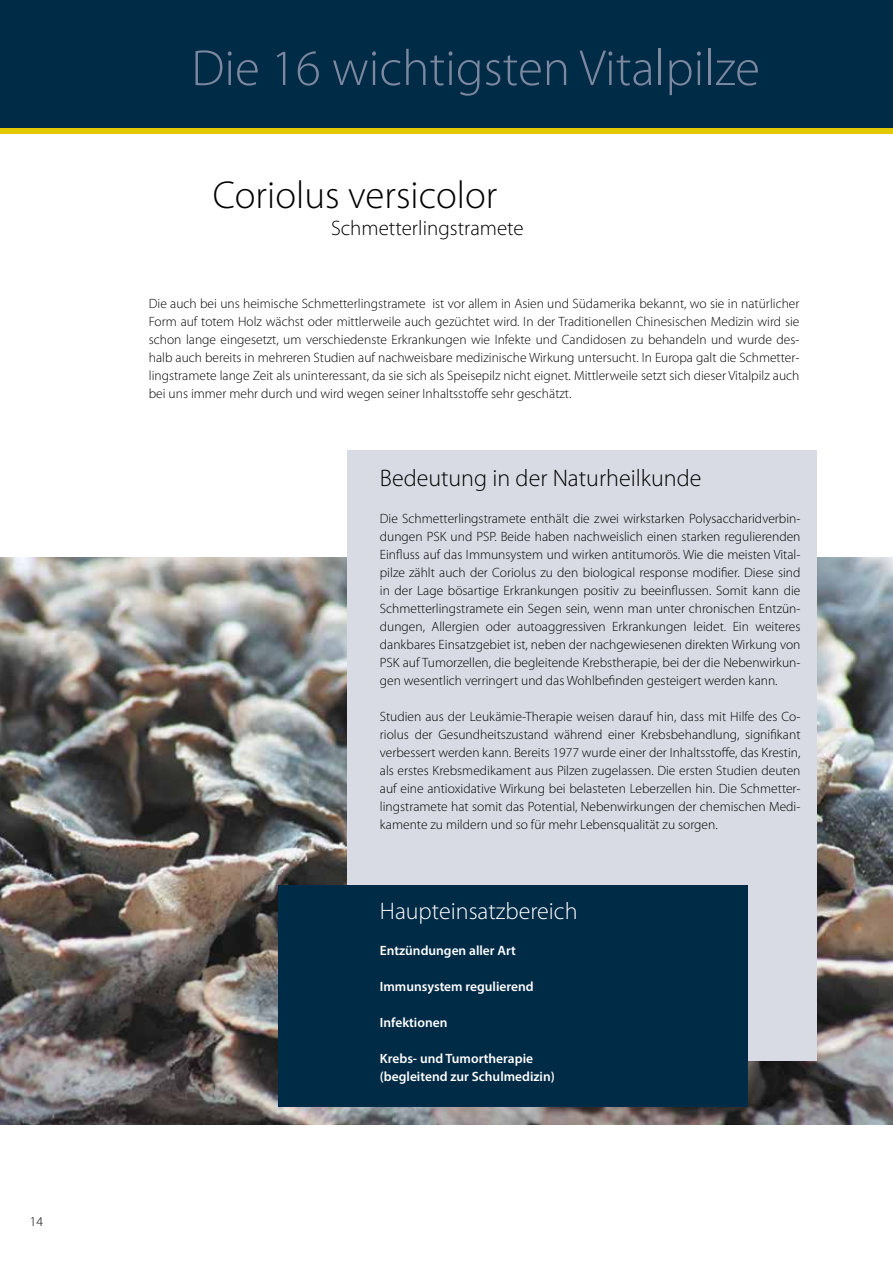
<style>
.page{position:relative;width:893px;height:1263px;background:#fff}
.page>*{position:absolute;margin:0;border:0;box-sizing:border-box;transform-origin:0 0}
.t1{font:300 51px "Myriad Pro";color:#7b889f}
.t2{font:300 39px "Myriad Pro";color:#000}
.t3{font:300 24px "Myriad Pro";color:#000}
.t4{font:300 24px "Myriad Pro";color:#fff}
.t5{font:300 21px "Myriad Pro";color:#000}
.t6{font:300 13.5px/18px "Myriad Pro";color:#000;text-align:justify}
.t7{font:600 13.5px/18px "Myriad Pro";color:#fff}
</style>
<div class="page">
<div style="left:0;top:0;width:893px;height:134px;background:#e2c900"></div>
<div style="left:0;top:0;width:893px;height:128px;background:#002b47"></div>
<img style="left:0;top:558px;width:893px;height:566px">
<div style="left:347px;top:451px;width:469px;height:610px;background:#d8dbe4"></div>
<div style="left:279px;top:885px;width:469px;height:221px;background:#002b47"></div>
<p class="t6" style="left:30px;top:1213px;width:15px">14</p>
<h1 class="t1" style="left:191px;top:37px;width:570px">Die 16 wichtigsten Vitalpilze</h1>
<h2 class="t2" style="left:213px;top:171px;width:286px">Coriolus versicolor</h2>
<h3 class="t5" style="left:331px;top:215px;width:194px">Schmetterlingstramete</h3>
<p class="t6" style="left:149px;top:294px;width:652px">Die auch bei uns heimische Schmetterlingstramete ist vor allem in Asien und Südamerika bekannt, wo sie in natürlicher Form auf totem Holz wächst oder mittlerweile auch gezüchtet wird. In der Traditionellen Chinesischen Medizin wird sie schon lange eingesetzt, um verschiedenste Erkrankungen wie Infekte und Candidosen zu behandeln und wurde des&shy;halb auch bereits in mehreren Studien auf nachweisbare medizinische Wirkung untersucht. In Europa galt die Schmetter&shy;lingstramete lange Zeit als uninteressant, da sie sich als Speisepilz nicht eignet. Mittlerweile setzt sich dieser Vitalpilz auch bei uns immer mehr durch und wird wegen seiner Inhaltsstoffe sehr geschätzt.</p>
<h3 class="t3" style="left:380px;top:463px;width:323px">Bedeutung in der Naturheilkunde</h3>
<p class="t6" style="left:380px;top:510px;width:422px">Die Schmetterlingstramete enthält die zwei wirkstarken Polysaccharidverbin&shy;dungen PSK und PSP. Beide haben nachweislich einen starken regulierenden Einfluss auf das Immunsystem und wirken antitumorös. Wie die meisten Vital&shy;pilze zählt auch der Coriolus zu den biological response modifier. Diese sind in der Lage bösartige Erkrankungen positiv zu beeinflussen. Somit kann die Schmetterlingstramete ein Segen sein, wenn man unter chronischen Entzün&shy;dungen, Allergien oder autoaggressiven Erkrankungen leidet. Ein weiteres dankbares Einsatzgebiet ist, neben der nachgewiesenen direkten Wirkung von PSK auf Tumorzellen, die begleitende Krebstherapie, bei der die Nebenwirkun&shy;gen wesentlich verringert und das Wohlbefinden gesteigert werden kann.</p>
<p class="t6" style="left:380px;top:708px;width:422px">Studien aus der Leukämie-Therapie weisen darauf hin, dass mit Hilfe des Co&shy;riolus der Gesundheitszustand während einer Krebsbehandlung, signifikant verbessert werden kann. Bereits 1977 wurde einer der Inhaltsstoffe, das Krestin, als erstes Krebsmedikament aus Pilzen zugelassen. Die ersten Studien deuten auf eine antioxidative Wirkung bei belasteten Leberzellen hin. Die Schmetter&shy;lingstramete hat somit das Potential, Nebenwirkungen der chemischen Medi&shy;kamente zu mildern und so für mehr Lebensqualität zu sorgen.</p>
<h3 class="t4" style="left:380px;top:897px;width:199px">Haupteinsatzbereich</h3>
<p class="t7" style="left:380px;top:941px;width:138px">Entzündungen aller Art</p>
<p class="t7" style="left:380px;top:977px;width:155px">Immunsystem regulierend</p>
<p class="t7" style="left:380px;top:1013px;width:69px">Infektionen</p>
<p class="t7" style="left:380px;top:1049px;width:176px">Krebs- und Tumortherapie (begleitend zur Schulmedizin)</p>
</div>
